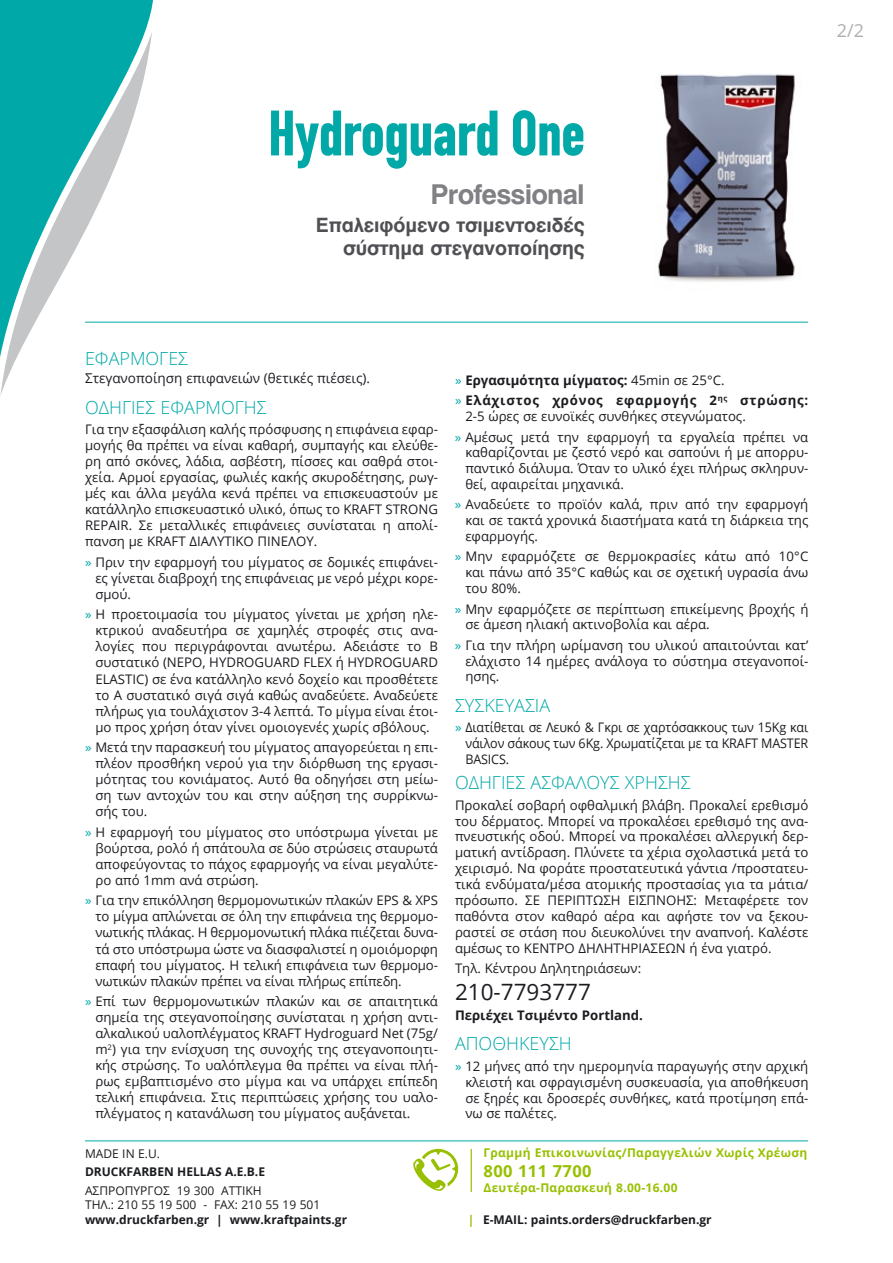
<style>
.page{position:relative;width:893px;height:1263px;background:#fff}
.page>*{position:absolute;margin:0;border:0;box-sizing:border-box;transform-origin:0 0}
.t1{font:700 condensed 63px "CF Din";color:#00a8a7}
.t2{font:27px "UB Helvetica Bold";letter-spacing:-.03em;color:#818084}
.t3{font:22.5px "Open Sans";color:#1b1c20}
.t4{font:19.5px/23.4px "UB Helvetica Bold";color:#504f53;text-align:right}
.t5{font:300 18px "Open Sans";color:#00a8a7}
.t6{font:18px "Open Sans";color:#aeafb2}
.t7{font:700 16.5px "Open Sans";letter-spacing:.025em;color:#98c000}
.t8{font:13.5px "Open Sans";color:#1b1c20}
.t9{font:13.2px/16px "Open Sans";color:#1b1c20;text-align:justify}
.t10{font:13.2px/15.9px "Open Sans";color:#1b1c20;text-align:justify;scale:.95 1}
.t11{font:700 13.2px/20.1px "Open Sans";letter-spacing:.055em;color:#1b1c20}
.t12{font:700 13.2px "Open Sans";color:#1b1c20}
.t13{font:700 12px "Open Sans";color:#1b1c20}
.t14{font:700 12px "Open Sans";letter-spacing:.025em;color:#98c000}
.t15{font:12px/14.4px "Open Sans";color:#1b1c20;text-align:center}
.s1{color:#00a8a7}
.s2{font-weight:400;color:#00a8a7}
.s3{font-weight:400}
.s4{color:#98c000}
</style>
<div class="page">
<div style="left:0;top:0;width:153px;height:33px;background:#00a8a7"></div>
<svg style="left:0;top:33px;width:169px;height:363px"></svg>
<hr style="left:85px;top:1140px;width:723px;height:1px;background:#00a8a7">
<hr style="left:85px;top:322px;width:723px;height:1px;background:#00a8a7">
<img style="left:657px;top:74px;width:138px;height:208px">
<svg style="left:413px;top:1149px;width:45px;height:42px"></svg>
<hr style="left:471px;top:1149px;width:1px;height:43px;background:#98c000">
<h1 class="t1" style="left:269px;top:99px;width:318px">Hydroguard One</h1>
<h2 class="t2" style="left:431px;top:178px;width:156px">Professional</h2>
<h3 class="t4" style="left:316px;top:213px;width:270px">Επαλειφόμενο τσιμεντοειδές σύστημα στεγανοποίησης</h3>
<h3 class="t6" style="left:837px;top:18px;width:29px">2/2</h3>
<h3 class="t5" style="left:85px;top:346px;width:104px">ΕΦΑΡΜΟΓΕΣ</h3>
<p class="t8" style="left:85px;top:369px;width:287px">ΣΤΕΓΑΝΟΠΟΊΗΣΗ ΕΠΙΦΑΝΕΙΏΝ (ΘΕΤΙΚΈΣ ΠΙΈΣΕΙΣ).</p>
<h3 class="t5" style="left:85px;top:395px;width:183px">Οδη γίες Εφαρμ ογής</h3>
<p class="t9" style="left:85px;top:421px;width:354px">ΓΙΑ ΤΗΝ ΕΞΑΣΦΆΛΙΣΗ ΚΑΛΉΣ ΠΡΌΣΦΥΣΗΣ Η ΕΠΙΦΆΝΕΙΑ ΕΦΑΡ-ΜΟΓΉΣ ΘΑ ΠΡΈΠΕΙ ΝΑ ΕΊΝΑΙ ΚΑΘΑΡΉ, ΣΥΜΠΑΓΉΣ ΚΑΙ ΕΛΕΎΘΕ-ΡΗ ΑΠΌ ΣΚΌΝΕΣ, ΛΆΔΙΑ, ΑΣΒΈΣΤΗ, ΠΊΣΣΕΣ ΚΑΙ ΣΑΘΡΆ ΣΤΟΙ-ΧΕΊΑ. ΑΡΜΟΊ ΕΡΓΑΣΊΑΣ, ΦΩΛΙΈΣ ΚΑΚΉΣ ΣΚΥΡΟΔΈΤΗΣΗΣ, ΡΩΓ-ΜΈΣ ΚΑΙ ΆΛΛΑ ΜΕΓΆΛΑ ΚΕΝΆ ΠΡΈΠΕΙ ΝΑ ΕΠΙΣΚΕΥΑΣΤΟΎΝ ΜΕ ΚΑΤΆΛΛΗΛΟ ΕΠΙΣΚΕΥΑΣΤΙΚΌ ΥΛΙΚΌ, ΌΠΩΣ ΤΟ KRAFT STRON</p>
<p class="t9" style="left:85px;top:501px;width:354px;text-indent:343px">G RE PAIR. ΣΕ ΜΕΤΑΛΛΙΚΈΣ ΕΠΙΦΆΝΕΙΕΣ ΣΥΝΊΣΤΑΤΑΙ Η ΑΠΟΛΊ-ΠΑΝΣΗ ΜΕ KRAFT ΔΙΑΛΥΤΙ</p>
<p class="t9" style="left:85px;top:531px;width:354px;line-height:20.4px;text-indent:211px">ΟΥ.<br><span class="s1">»</span> Π ΡΙΝ ΤΗΝ ΕΦΑΡΜΟΓΉ ΤΟΥ ΜΊΓΜΑΤΟΣ ΣΕ ΔΟΜΙΚΈΣ ΕΠΙΦΆΝΕΙ-</p>
<p class="t9" style="left:95px;top:570px;width:344px">ΕΣ ΓΊΝΕΤΑΙ ΔΙΑΒΡΟΧΉ ΤΗΣ ΕΠΙΦΆΝΕΙΑΣ ΜΕ ΝΕΡΌ ΜΈΧΡΙ ΚΟΡΕ-<br>ΣΜΟΎ.</p>
<p class="t9" style="left:95px;top:606px;width:344px;text-indent:-10px"><span class="s1">»</span> Η ΠΡΟΕΤΟΙΜΑΣΊΑ ΤΟΥ ΜΊΓΜΑΤΟΣ ΓΊΝΕΤΑΙ ΜΕ ΧΡΉΣΗ ΗΛΕ-ΚΤΡΙΚΟΎ ΑΝΑΔΕΥΤΉΡΑ ΣΕ ΧΑΜΗΛΈΣ ΣΤΡΟΦΈΣ ΣΤΙΣ ΑΝΑ-ΛΟΓΊΕΣ ΠΟΥ ΠΕΡΙΓΡΆΦΟΝΤΑΙ ΑΝΩΤΈΡΩ. ΑΔΕΙΆΣΤΕ ΤΟ Β ΣΥΣΤΑΤΙΚΌ (ΝΕ ΡΌ, HYDRO</p>
<p class="t9" style="left:235px;top:533px;width:31px">ΚΌ ΠΙΝΈΛ</p>
<p class="t9" style="left:255px;top:654px;width:29px">GUARD</p>
<p class="t9" style="left:303px;top:654px;width:71px">FLEX Ή HYDRO</p>
<p class="t9" style="left:393px;top:654px;width:29px">GUARD</p>
<p class="t9" style="left:95px;top:670px;width:344px;text-indent:49px">) ΣΕ ΈΝΑ ΚΑΤΆΛΛΗΛΟ ΚΕΝΌ ΔΟΧΕΊΟ ΚΑΙ ΠΡΟΣΘΈΤΕΤΕ ΤΟ Α ΣΥΣΤΑΤΙΚΌ ΣΙΓΆ ΣΙΓΆ ΚΑΘΏΣ ΑΝΑΔΕΎΕΤΕ. ΑΝΑΔΕΎΕΤΕ ΠΛΉΡΩΣ ΓΙΑ ΤΟΥΛΆΧΙΣΤΟΝ 3-4 ΛΕΠΤΆ. ΤΟ ΜΊΓΜΑ ΕΊΝΑΙ ΈΤΟΙ-ΜΟ ΠΡΟΣ ΧΡΉΣΗ ΌΤΑΝ ΓΊΝΕΙ ΟΜΟΙΟΓΕΝΈΣ ΧΩΡΊΣ ΣΒΌΛΟΥΣ.</p>
<p class="t9" style="left:95px;top:739px;width:344px;text-indent:-10px"><span class="s1">»</span> Μ ΕΤΆ ΤΗΝ ΠΑΡΑΣΚΕΥΉ ΤΟΥ ΜΊΓΜΑΤΟΣ ΑΠΑΓΟΡΕΎΕΤΑΙ Η ΕΠΙ-ΠΛΈΟΝ ΠΡΟΣΘΉΚΗ ΝΕΡΟΎ ΓΙΑ ΤΗΝ ΔΙΌΡΘΩΣΗ ΤΗΣ ΕΡΓΑΣΙ-ΜΌΤΗΤΑΣ ΤΟΥ ΚΟΝΙΆΜΑΤΟΣ. ΑΥΤΌ ΘΑ ΟΔΗΓΉΣΕΙ ΣΤΗ ΜΕΊΩ-ΣΗ ΤΩΝ ΑΝΤΟΧΏΝ ΤΟΥ ΚΑΙ ΣΤΗΝ ΑΎΞΗΣΗ ΤΗΣ ΣΥΡΡΊΚΝΩ-ΣΉΣ ΤΟΥ.</p>
<p class="t9" style="left:95px;top:823px;width:344px;text-indent:-10px"><span class="s1">»</span> Η ΕΦΑΡΜΟΓΉ ΤΟΥ ΜΊΓΜΑΤΟΣ ΣΤΟ ΥΠΌΣΤΡΩΜΑ ΓΊΝΕΤΑΙ ΜΕ ΒΟΎΡΤΣΑ, ΡΟΛΌ Ή ΣΠΆΤΟΥΛΑ ΣΕ ΔΎΟ ΣΤΡΏΣΕΙΣ ΣΤΑΥΡΩΤΆ ΑΠΟΦΕΎΓΟΝΤΑΣ ΤΟ ΠΆΧΟΣ ΕΦΑΡΜΟΓΉΣ ΝΑ ΕΊΝΑΙ ΜΕΓΑΛΎΤΕ-ΡΟ ΑΠΌ 1MM ΑΝΆ ΣΤΡΏΣΗ.</p>
<p class="t9" style="left:95px;top:892px;width:344px;text-indent:-10px"><span class="s1">»</span> ΓΙΑ ΤΗΝ ΕΠΙΚΌΛΛΗΣΗ ΘΕΡΜΟΜΟΝΩΤΙΚΏΝ ΠΛΑΚΏΝ EPS &amp; XPS ΤΟ ΜΊΓΜΑ ΑΠΛΏΝΕΤΑΙ ΣΕ ΌΛΗ ΤΗΝ ΕΠΙΦΆΝΕΙΑ ΤΗΣ ΘΕΡΜΟΜΟ-ΝΩΤΙΚΉΣ ΠΛΆΚΑΣ. Η ΘΕΡΜΟΜΟΝΩΤΙΚΉ ΠΛΆΚΑ ΠΙΈΖΕΤΑΙ ΔΥΝΑ-ΤΆ ΣΤΟ ΥΠΌΣΤΡΩΜΑ ΏΣΤΕ ΝΑ ΔΙΑΣΦΑΛΙΣΤΕΊ Η ΟΜΟΙΌΜΟΡΦΗ ΕΠΑΦΉ ΤΟΥ ΜΊΓΜΑΤΟΣ. Η ΤΕΛΙΚΉ ΕΠΙΦΆΝΕΙΑ ΤΩΝ ΘΕΡΜΟΜΟ-ΝΩΤΙΚΏΝ ΠΛΑΚΏΝ ΠΡΈΠΕΙ ΝΑ ΕΊΝΑΙ ΠΛΉΡΩΣ ΕΠΊΠΕΔΗ.</p>
<p class="t9" style="left:95px;top:993px;width:344px;text-indent:-10px"><span class="s1">»</span> ΕΠΊ ΤΩΝ ΘΕΡΜΟΜΟΝΩΤΙΚΏΝ ΠΛΑΚΏΝ ΚΑΙ ΣΕ ΑΠΑΙΤΗΤΙΚΆ ΣΗΜΕΊΑ ΤΗΣ ΣΤΕΓΑΝΟΠΟΊΗΣΗΣ ΣΥΝΊΣΤΑΤΑΙ Η ΧΡΉΣΗ ΑΝΤΙ-ΑΛΚΑΛΙΚΟΎ ΥΑΛΟΠΛΈΓΜΑΤΟΣ KRAFT HYDROGUARD NET (75G/ M<sup>2</sup>) ΓΙΑ ΤΗΝ ΕΝΊΣΧΥΣΗ ΤΗΣ ΣΥΝΟΧΉΣ ΤΗΣ ΣΤΕΓΑΝΟΠΟΙΗΤΙ-ΚΉΣ ΣΤΡΏΣΗΣ. ΤΟ ΥΑΛΌΠΛΕΓΜΑ ΘΑ ΠΡΈΠΕΙ ΝΑ ΕΊΝΑΙ ΠΛΉ-ΡΩΣ ΕΜΒΑΠΤΙΣΜΈΝΟ ΣΤΟ ΜΊΓΜΑ ΚΑΙ ΝΑ ΥΠΆΡΧΕΙ ΕΠΊΠΕΔΗ ΤΕΛΙΚΉ ΕΠΙΦΆΝΕΙΑ. ΣΤΙΣ ΠΕΡΙΠΤΏΣΕΙΣ ΧΡΉΣΗΣ ΤΟΥ ΥΑΛΟ-ΠΛΈΓΜΑΤΟΣ Η ΚΑΤΑΝΆΛΩΣΗ ΤΟΥ ΜΊΓΜΑΤΟΣ ΑΥΞΆΝΕΤΑΙ.</p>
<p class="t9" style="left:95px;top:670px;width:16px">ELASTIC</p>
<p class="t11" style="left:455px;top:370px;width:355px"><span class="s2">»</span> Εργασιμότητα μίγματος: <span class="s3">45MIN ΣΕ 25°C.<br></span><span class="s2">»</span> Ελάχιστος χρόνος εφαρμογής 2<sup>ης</sup> στρώσης:</p>
<p class="t9" style="left:455px;top:406px;width:355px;line-height:20.1px;text-indent:10px">2-5 ΏΡΕΣ ΣΕ ΕΥΝΟΪΚΈΣ ΣΥΝΘΉΚΕΣ ΣΤΕΓΝΏΜΑΤΟΣ.<br><span class="s1">»</span> ΑΜΈΣΩΣ ΜΕΤΆ ΤΗΝ ΕΦΑΡΜΟΓΉ ΤΑ ΕΡΓΑΛΕΊΑ ΠΡΈΠΕΙ ΝΑ</p>
<p class="t9" style="left:465px;top:444px;width:345px">ΚΑΘΑΡΊΖΟΝΤΑΙ ΜΕ ΖΕΣΤΌ ΝΕΡΌ ΚΑΙ ΣΑΠΟΎΝΙ Ή ΜΕ ΑΠΟΡΡΥ-ΠΑΝΤΙΚΌ ΔΙΆΛΥΜΑ. ΌΤΑΝ ΤΟ ΥΛΙΚΌ ΈΧΕΙ ΠΛΉΡΩΣ ΣΚΛΗΡΥΝ-ΘΕΊ, ΑΦΑΙΡΕΊΤΑΙ ΜΗΧΑΝΙΚΆ.</p>
<p class="t9" style="left:465px;top:496px;width:345px;text-indent:-10px"><span class="s1">»</span> ΑΝΑΔΕΎΕΤΕ ΤΟ ΠΡΟΪΌΝ ΚΑΛΆ, ΠΡΙΝ ΑΠΌ ΤΗΝ ΕΦΑΡΜΟΓΉ ΚΑΙ ΣΕ ΤΑΚΤΆ ΧΡΟΝΙΚΆ ΔΙΑΣΤΉΜΑΤΑ ΚΑΤΆ ΤΗ ΔΙΆΡΚΕΙΑ ΤΗΣ ΕΦΑΡΜΟΓΉΣ.</p>
<p class="t9" style="left:465px;top:548px;width:345px;text-indent:-10px"><span class="s1">»</span> Μ ΗΝ ΕΦΑΡΜΌΖΕΤΕ ΣΕ ΘΕΡΜΟΚΡΑΣΊΕΣ ΚΆΤΩ ΑΠΌ 10°C ΚΑΙ ΠΆΝΩ ΑΠΌ 35°C ΚΑΘΏΣ ΚΑΙ ΣΕ ΣΧΕΤΙΚΉ ΥΓΡΑΣΊΑ ΆΝΩ ΤΟΥ 80%.</p>
<p class="t9" style="left:465px;top:600px;width:345px;text-indent:-10px"><span class="s1">»</span> Μ ΗΝ ΕΦΑΡΜΌΖΕΤΕ ΣΕ ΠΕΡΊΠΤΩΣΗ ΕΠΙΚΕΊΜΕΝΗΣ ΒΡΟΧΉΣ Ή<br>ΣΕ ΆΜΕΣΗ ΗΛΙΑΚΉ ΑΚΤΙΝΟΒΟΛΊΑ ΚΑΙ ΑΈΡΑ.</p>
<p class="t9" style="left:465px;top:636px;width:345px;text-indent:-10px"><span class="s1">»</span> ΓΙΑ ΤΗΝ ΠΛΉΡΗ ΩΡΊΜΑΝΣΗ ΤΟΥ ΥΛΙΚΟΎ ΑΠΑΙΤΟΎΝΤΑΙ ΚΑΤ’ ΕΛΆΧΙΣΤΟ 14 ΗΜΈΡΕΣ ΑΝΆΛΟΓΑ ΤΟ ΣΎΣΤΗΜΑ ΣΤΕΓΑΝΟΠΟΊ-ΗΣΗΣ.</p>
<h3 class="t5" style="left:455px;top:693px;width:70px">Συσκε υασία</h3>
<p class="t10" style="left:465px;top:719px;width:363px;text-indent:-10px"><span class="s1">»</span> ΔΙΑΤΊΘΕΤΑΙ ΣΕ ΛΕΥΚΌ &amp; ΓΚΡΙ ΣΕ ΧΑΡΤΌΣΑΚΚΟΥΣ ΤΩΝ 15KG ΚΑΙ ΝΆΙΛΟΝ ΣΆΚΟΥΣ ΤΩΝ 6KG. ΧΡΩΜΑΤΊΖΕΤΑΙ ΜΕ ΤΑ KRAFT MASTER BASICS.</p>
<h3 class="t5" style="left:455px;top:771px;width:144px">ΟΔΗΓΙΕΣ ΑΣΦΑΛΟΥΣ</h3>
<h3 class="t5" style="left:625px;top:771px;width:67px">ΧΡΗΣΗΣ</h3>
<p class="t9" style="left:455px;top:796px;width:355px">Π ΡΟΚΑΛΕΊ ΣΟΒΑΡΉ ΟΦΘΑΛΜΙΚΉ ΒΛΆΒΗ. Π ΡΟΚΑΛΕΊ ΕΡΕΘΙΣΜΌ ΤΟΥ ΔΈΡΜΑΤΟΣ. ΜΠΟΡΕΊ ΝΑ ΠΡΟΚΑΛΈΣΕΙ ΕΡΕΘΙΣΜΌ ΤΗΣ ΑΝΑ-ΠΝΕΥΣΤΙΚΉΣ ΟΔΟΎ. ΜΠΟΡΕΊ ΝΑ ΠΡΟΚΑΛΈΣΕΙ ΑΛΛΕΡΓΙΚΉ ΔΕΡ-ΜΑΤΙΚΉ ΑΝΤΊΔΡΑΣΗ. ΠΛΎΝΕΤΕ ΤΑ ΧΈΡΙΑ ΣΧΟΛΑΣΤΙΚΆ ΜΕΤΆ ΤΟ ΧΕΙΡΙΣΜΌ. ΝΑ ΦΟΡΆΤΕ ΠΡΟΣΤΑΤΕΥΤΙΚΆ ΓΆΝΤΙΑ /ΠΡΟΣΤΑΤΕΥ-ΤΙΚΆ ΕΝΔΎΜΑΤΑ/ΜΈΣΑ ΑΤΟΜΙΚΉΣ ΠΡΟΣΤΑΣΊΑΣ ΓΙΑ ΤΑ ΜΆΤΙΑ/ ΠΡΌΣΩΠΟ. ΣΕ Π ΕΡΙΠΤΩΣΗ ΕΙΣΠ ΝΟΗΣ: ΜΕΤΑΦΈΡΕΤΕ ΤΟΝ ΠΑΘΌΝΤΑ ΣΤΟΝ ΚΑΘΑΡΌ ΑΈΡΑ ΚΑΙ ΑΦΉΣΤΕ ΤΟΝ ΝΑ ΞΕΚΟΥ-ΡΑΣΤΕΊ ΣΕ ΣΤΆΣΗ ΠΟΥ ΔΙΕΥΚΟΛΎΝΕΙ ΤΗΝ ΑΝΑΠΝΟΉ. ΚΑΛΈΣΤΕ ΑΜΈΣΩΣ ΤΟ ΚΕΝΤΡΟ ΔΗΛΗΤΗΡ ΙΑΣΕΩΝ Ή ΈΝΑ ΓΙΑΤΡΌ.</p>
<p class="t9" style="left:455px;top:960px;width:188px">ΤΗΛ. ΚΈΝΤΡΟΥ ΔΗΛΗΤΗΡΙΆΣΕΩΝ:</p>
<h3 class="t3" style="left:455px;top:976px;width:137px">210-7793777</h3>
<p class="t12" style="left:455px;top:1006px;width:189px">Περιέχει Τσιμέντο Portland.</p>
<h3 class="t5" style="left:455px;top:1031px;width:63px">Αποθήκε</h3>
<h3 class="t5" style="left:539px;top:1031px;width:21px">υση</h3>
<p class="t9" style="left:465px;top:1057px;width:345px;text-indent:-10px"><span class="s1">»</span> 12 ΜΉΝΕΣ ΑΠΌ ΤΗΝ ΗΜΕΡΟΜΗΝΊΑ ΠΑΡΑΓΩΓΉΣ ΣΤΗΝ ΑΡΧΙΚΉ ΚΛΕΙΣΤΉ ΚΑΙ ΣΦΡΑΓΙΣΜΈΝΗ ΣΥΣΚΕΥΑΣΊΑ, ΓΙΑ ΑΠΟΘΉΚΕΥΣΗ ΣΕ ΞΗΡΈΣ ΚΑΙ ΔΡΟΣΕΡΈΣ ΣΥΝΘΉΚΕΣ, ΚΑΤΆ ΠΡΟΤΊΜΗΣΗ ΕΠΆ-ΝΩ ΣΕ ΠΑΛΈΤΕΣ.</p>
<p class="t14" style="left:483px;top:1144px;width:325px">Γραμμή Επικοινωνίας/Παραγγελιών Χωρίς Χρέωση</p>
<p class="t7" style="left:483px;top:1159px;width:110px">800 111 7700</p>
<p class="t14" style="left:483px;top:1179px;width:196px">Δευτέρα-Παρασκευή 8.00-16.00</p>
<p class="t15" style="left:85px;top:1146px;width:76px">MADE IN E.U.</p>
<p class="t13" style="left:85px;top:1163px;width:182px">DRUCKFARBEN HELLAS A.E.B.E</p>
<p class="t15" style="left:85px;top:1183px;width:24px">AΣΠΡΟΠΥΡ</p>
<p class="t15" style="left:85px;top:1183px;width:237px">ΓΟΣ 19 300 ΑΤΤΙΚΗ<br>THΛ.: 210 55 19 500 - FAX: 210 55 19 501</p>
<p class="t13" style="left:85px;top:1211px;width:264px">www.druckfarben.gr | www.kraftpaints.gr</p>
<p class="t13" style="left:468px;top:1211px;width:245px"><span class="s4">|</span> E-MAIL: paints.orders@druckfarben.gr</p>
</div>
